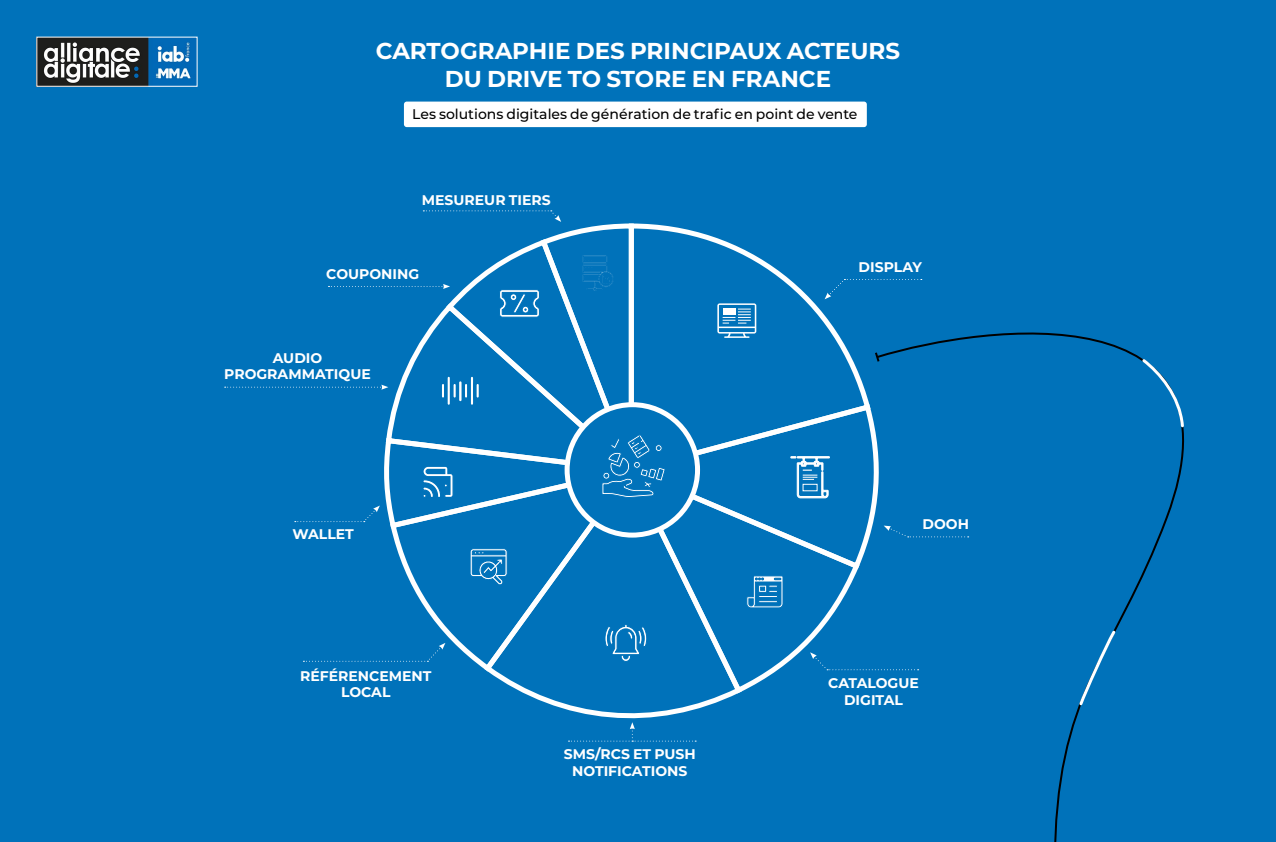
<style>
.page{position:relative;width:1276px;height:842px;background:#0072ba}
.page>*{position:absolute;margin:0;border:0;box-sizing:border-box;transform-origin:0 0}
.t1{font:700 23px/27.6px "Montserrat";color:#fff;text-align:center}
.t2{font:700 14px/16.8px "Montserrat";color:#fff;text-align:center}
.t3{font:500 14px "Montserrat";color:#000}
</style>
<div class="page">
<div style="left:404px;top:102px;width:463px;height:25px;background:#fff;border-radius:3px"></div>
<svg style="left:874px;top:279px;width:48px;height:1px"></svg>
<svg style="left:303px;top:660px;width:83px;height:2px"></svg>
<svg style="left:568px;top:731px;width:128px;height:11px"></svg>
<svg style="left:388px;top:531px;width:92px;height:135px"></svg>
<svg style="left:480px;top:531px;width:250px;height:200px"></svg>
<svg style="left:624px;top:538px;width:239px;height:159px"></svg>
<svg style="left:625px;top:420px;width:249px;height:152px"></svg>
<svg style="left:666px;top:225px;width:207px;height:252px"></svg>
<div style="left:567px;top:405px;width:130px;height:130px;background:#0072ba;border-radius:50%"></div>
<div style="left:564px;top:402px;width:136px;height:136px;border:5px solid #fff;border-radius:50%"></div>
<svg style="left:225px;top:210px;width:441px;height:321px"></svg>
<svg style="left:874px;top:332px;width:311px;height:510px"></svg>
<svg style="left:874px;top:350px;width:7px;height:14px"></svg>
<svg style="left:1139px;top:356px;width:46px;height:73px"></svg>
<svg style="left:1077px;top:628px;width:41px;height:80px"></svg>
<img style="left:39px;top:39px;width:156px;height:46px">
<div style="left:37px;top:37px;width:160px;height:50px;border:1px solid #fff"></div>
<h1 class="t1" style="left:376px;top:37px;width:526px">CARTOGRAPHIE DES PRINCIPAUX ACTEURS<br>DU DRIVE TO STORE EN FRANCE</h1>
<p class="t3" style="left:412px;top:109px;width:447px">Les solutions digitales de génération de trafic en point de vente</p>
<p class="t2" style="left:422px;top:191px;width:130px">MESUREUR TIERS</p>
<p class="t2" style="left:326px;top:265px;width:94px">COUPONING</p>
<p class="t2" style="left:224px;top:349px;width:148px">AUDIO<br>PROGRAMMATIQUE</p>
<p class="t2" style="left:292px;top:526px;width:63px">WALLET</p>
<p class="t2" style="left:300px;top:667px;width:133px">RÉFÉRENCEMENT<br>LOCAL</p>
<p class="t2" style="left:564px;top:746px;width:133px">SMS/RCS ET PUSH<br>NOTIFICATIONS</p>
<p class="t2" style="left:858px;top:258px;width:65px">DISPLAY</p>
<p class="t2" style="left:922px;top:515px;width:48px">DOOH</p>
<p class="t2" style="left:828px;top:674px;width:92px">CATALOGUE<br>DIGITAL</p>
</div>
